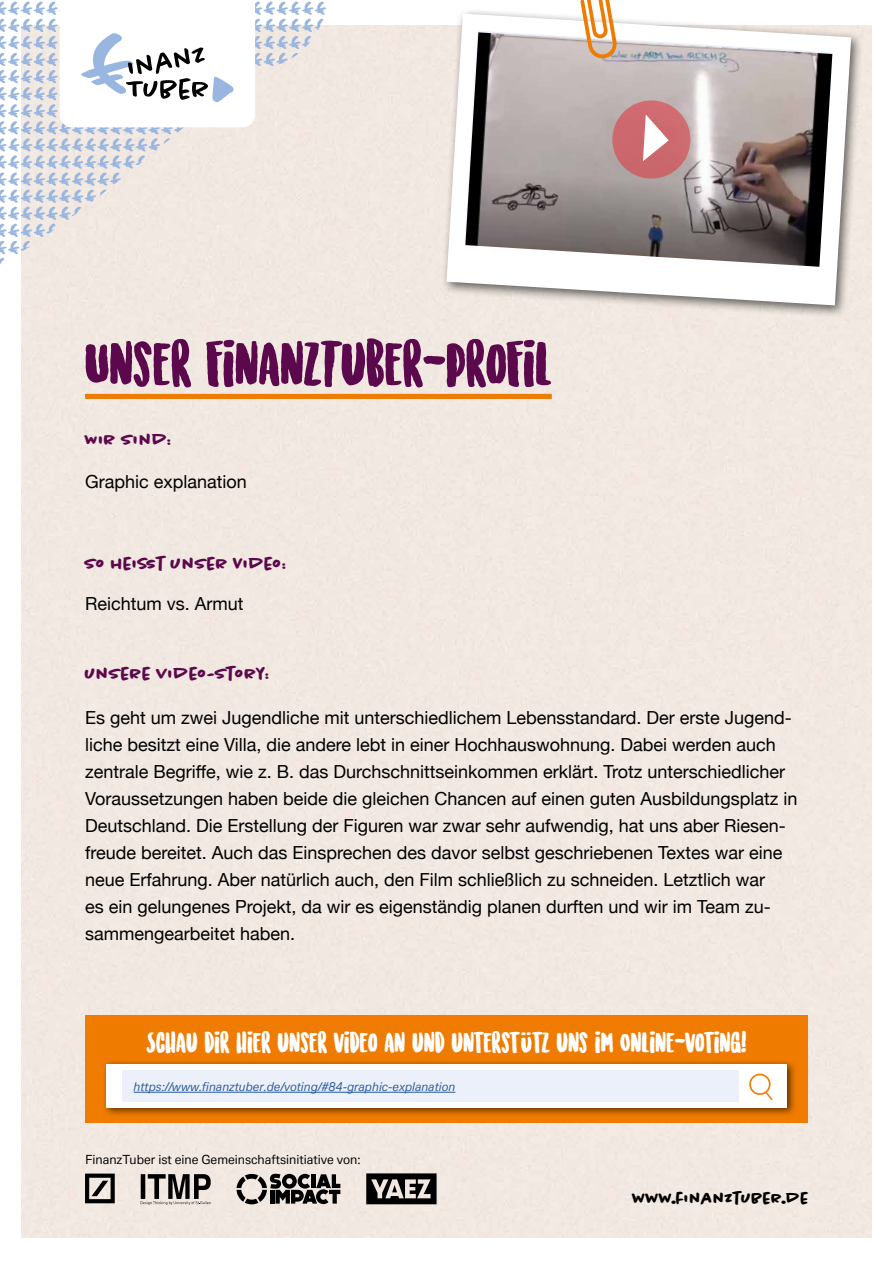
<style>
.page{position:relative;width:893px;height:1263px;background:#fff}
.page>*{position:absolute;margin:0;border:0;box-sizing:border-box;transform-origin:0 0}
.t1{font:58.5px "Sunrise International";letter-spacing:-.005em;color:#5b094c}
.t2{font:27px "Sunrise International";color:#fff}
.t3{font:18px/27px "Helvetica Neue";color:#000}
.t4{font:700 18px "Chantal";color:#5b094c}
.t5{font:700 16.5px "Chantal";color:#000}
.t6{font:12.45px "Deutsche Bank Text";color:#000}
.t7{font:italic 12px "Deutsche Bank Text";color:#275b9b}
</style>
<div class="page">
<div style="left:85px;top:1015px;width:723px;height:108px;background:#ef7b00"></div>
<img style="left:0;top:1px;width:328px;height:263px">
<div style="left:85px;top:394px;width:467px;height:5px;background:#ef7b00"></div>
<div style="left:441px;top:8px;width:423px;height:310px;background:#000;opacity:.6"></div>
<svg style="left:446px;top:14px;width:405px;height:291px"></svg>
<svg style="left:237px;top:1174px;width:103px;height:30px;background:#716c69"></svg>
<svg style="left:366px;top:1173px;width:71px;height:31px;background:#4b4846"></svg>
<svg style="left:85px;top:1173px;width:30px;height:30px"></svg>
<svg style="left:141px;top:1174px;width:70px;height:31px;background:#898480"></svg>
<svg style="left:60px;top:1px;width:195px;height:126px"></svg>
<div style="left:102px;top:1060px;width:694px;height:57px;background:#000;opacity:.6"></div>
<div style="left:106px;top:1064px;width:681px;height:44px;background:#fff"></div>
<div style="left:122px;top:1070px;width:617px;height:32px;background:#ecf0fa"></div>
<hr style="left:134px;top:1092px;width:321px;height:1px;background:#275b9b">
<svg style="left:763px;top:1091px;width:10px;height:10px"></svg>
<div style="left:750px;top:1074px;width:20px;height:20px;background:#fff;border-radius:50%"></div>
<div style="left:749px;top:1073px;width:22px;height:22px;border:2px solid #ef7b00;border-radius:50%"></div>
<img style="left:465px;top:32px;width:367px;height:235px">
<svg style="left:580px;top:0;width:38px;height:59px"></svg>
<div style="left:612px;top:100px;width:78px;height:79px;background:#cc686e;border-radius:50%"></div>
<svg style="left:643px;top:114px;width:26px;height:47px"></svg>
<svg style="left:521px;top:1032px;width:11px;height:21px"></svg>
<h1 class="t1" style="left:85px;top:337px;width:468px">UNSER FINANZTUBER-PROFIL</h1>
<p class="t4" style="left:85px;top:429px;width:89px">Wir sind:</p>
<p class="t3" style="left:85px;top:467px;width:163px">Graphic explanation</p>
<p class="t4" style="left:85px;top:553px;width:204px">so heißt unser Video:</p>
<p class="t3" style="left:85px;top:589px;width:160px">Reichtum vs. Armut</p>
<p class="t4" style="left:85px;top:663px;width:187px">unsere video-story:</p>
<p class="t3" style="left:85px;top:703px;width:714px">Es geht um zwei Jugendliche mit unterschiedlichem Lebensstandard. Der erste Jugend&shy;liche besitzt eine Villa, die andere lebt in einer Hochhauswohnung. Dabei werden auch zentrale Begriffe, wie z. B. das Durchschnittseinkommen erklärt. Trotz unterschiedlicher Voraussetzungen haben beide die gleichen Chancen auf einen guten Ausbildungsplatz in Deutschland. Die Erstellung der Figuren war zwar sehr aufwendig, hat uns aber Riesen&shy;freude bereitet. Auch das Einsprechen des davor selbst geschriebenen Textes war eine neue Erfahrung. Aber natürlich auch, den Film schließlich zu schneiden. Letztlich war<br>es ein gelungenes Projekt, da wir es eigenständig planen durften und wir im Team zu&shy;sammengearbeitet haben.</p>
<h2 class="t2" style="left:147px;top:1030px;width:601px">SCHAU DIR HIER UNSER VIDEO AN UND UNTERST TZ UNS IM ONLINE-VOTING!</h2>
<p class="t7" style="left:134px;top:1079px;width:323px">https://www.finanztuber.de/voting/#84-graphic-explanation</p>
<p class="t6" style="left:85px;top:1152px;width:277px">FinanzTuber ist eine Gemeinschaftsinitiative von:</p>
<p class="t5" style="left:632px;top:1188px;width:178px">www.finanztuber.de</p>
</div>
